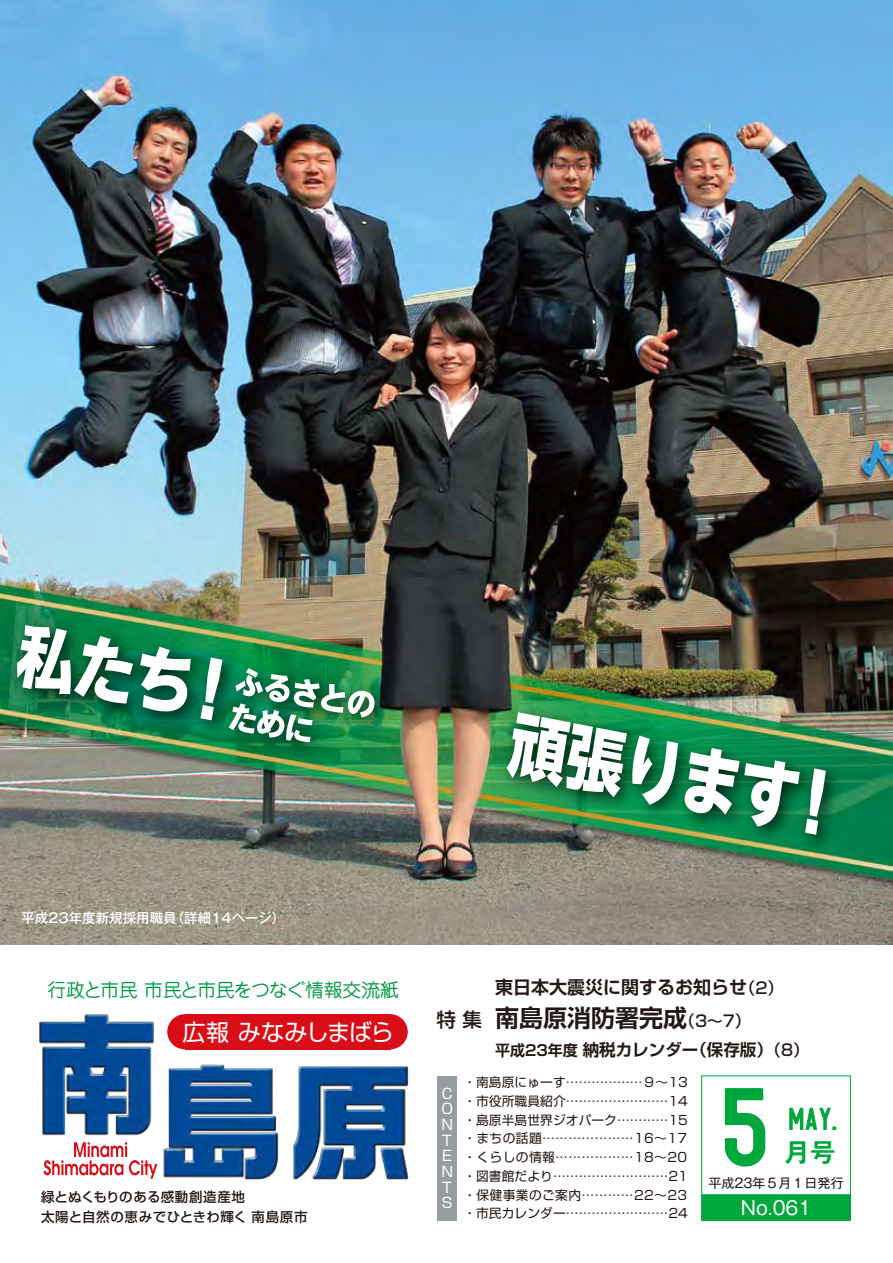
<style>
.page{position:relative;width:893px;height:1263px;background:#fff}
.page>*{position:absolute;margin:0;border:0;box-sizing:border-box;transform-origin:0 0}
.t1{font:700 25.5px "Gothic MB101 Pr 6 N De";color:#00a73c}
.t2{font:700 24px "Shin Go Pr 6 N De";color:#231815}
.t3{font:23.1px "Shin Go Pr 6 N";letter-spacing:-.04em;color:#fff}
.t4{font:18.75px "Jun 201 Pro";color:#094}
.t5{font:18.75px "Gothic MB101 Pr 6 N";color:#fff}
.t6{font:700 18px "Shin Go Pr 6 N De";color:#231815}
.t7{font:700 16.5px "Shin Go Pr 6 N De";color:#231815}
.t8{font:14.25px/15.6px "Shin Go Pr 6 N";color:#fff;text-align:justify}
.t9{font:500 13.5px/19.5px "Shin Go Pr 6 N";letter-spacing:.04em;color:#231815}
.t10{font:500 13.5px "Gothic MB101 Pr 6 N";color:#fff}
.t11{font:13.05px "Gothic MB101 Pr 6 N";color:#231815}
.t12{font:12.75px/18.8px "Shin Go Pr 6 N";letter-spacing:.03em;color:#231815;text-align:justify}
.s1{font-family:"Shin Go Pr 6 N";font-weight:500;font-size:19.5px}
.s2{font-family:"Shin Go Pr 6 N";font-weight:500;font-size:15.9px}
.s3{font-size:15px}
</style>
<div class="page">
<img style="left:0;top:0;width:893px;height:944px">
<img style="left:39px;top:1014px;width:371px;height:166px">
<div style="left:437px;top:1076px;width:20px;height:144px;background:#969da0"></div>
<div style="left:701px;top:1075px;width:150px;height:120px;background:#fff;border:1px solid #00a73c"></div>
<div style="left:701px;top:1194px;width:150px;height:27px;background:#00a73c;border:1px solid #00a73c"></div>
<svg style="left:725px;top:1088px;width:40px;height:78px"></svg>
<svg style="left:789px;top:1108px;width:47px;height:22px"></svg>
<img style="left:492px;top:697px;width:357px;height:161px">
<img style="left:506px;top:712px;width:320px;height:123px">
<img style="left:2px;top:610px;width:244px;height:134px">
<svg style="left:17px;top:625px;width:116px;height:78px"></svg>
<svg style="left:140px;top:647px;width:51px;height:65px"></svg>
<svg style="left:200px;top:657px;width:14px;height:63px"></svg>
<img style="left:214px;top:653px;width:184px;height:113px">
<img style="left:229px;top:668px;width:147px;height:74px">
<p class="t10" style="left:21px;top:906px;width:265px">平成23年度新規採用職員（詳細１４ページ）</p>
<h3 class="t4" style="left:47px;top:975px;width:353px">行政と市民 市民と市民をつなぐ情報交流紙</h3>
<h3 class="t3" style="left:183px;top:1013px;width:212px">広報 みなみしまばら</h3>
<p class="t9" style="left:41px;top:1187px;width:268px">緑とぬくもりのある感動創造産地<br>太陽と自然の恵みでひときわ輝く 南島原市</p>
<h3 class="t6" style="left:437px;top:973px;width:348px"><span class="s1">　 　</span> 東日本大震災に関するお知らせ<span class="s2">（2）</span></h3>
<h2 class="t2" style="left:437px;top:998px;width:316px"><span class="s1">特 集</span> 南島原消防署完成<span class="s2">（3～7）</span></h2>
<p class="t7" style="left:437px;top:1036px;width:374px"><span class="s1">　 　</span> <span class="s3">平成23年度</span> 納税カレンダー（保存版）<span class="s2">（8）</span></p>
<p class="t8" style="left:441px;top:1084px;width:12px">C O N T E N T S</p>
<p class="t12" style="left:463px;top:1072px;width:226px">・南島原にゅーす………………９～13・市役所職員紹介……………………14・島原半島世界ジオパーク…………15・まちの話題…………………16～17・くらしの情報………………18～20・図書館だより………………………21・保健事業のご案内…………22～23・市民カレンダー……………………24</p>
<h1 class="t1" style="left:784px;top:1131px;width:52px">月号</h1>
<p class="t11" style="left:708px;top:1172px;width:137px">平成23年５月１日発行</p>
<h3 class="t5" style="left:741px;top:1193px;width:72px">No.061</h3>
</div>
